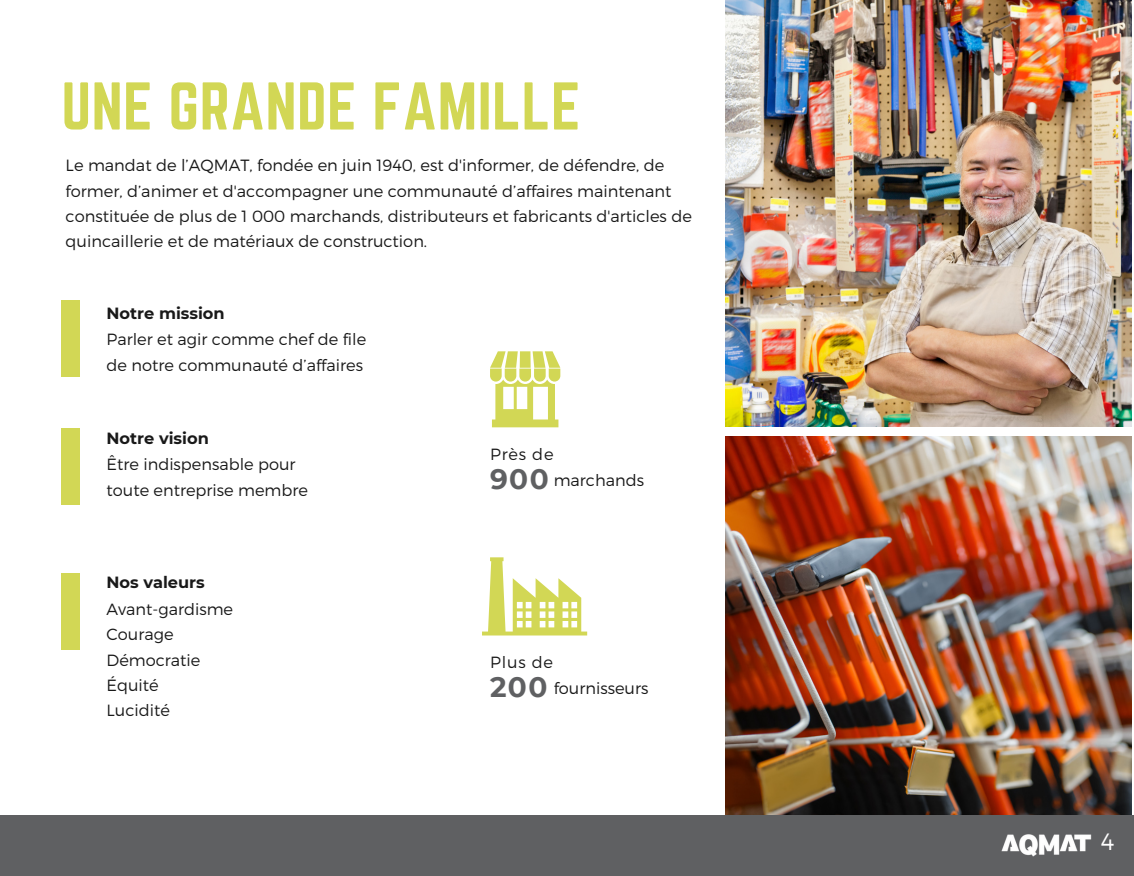
<style>
.page{position:relative;width:1134px;height:876px;background:#fff}
.page>*{position:absolute;margin:0;border:0;box-sizing:border-box;transform-origin:0 0}
.t1{font:58.98px "Norwester";letter-spacing:.01em;color:#d2d755}
.t2{font:700 28px "Montserrat";letter-spacing:.05em;color:#5f6062}
.t3{font:300 23.62px "Montserrat";color:#fff}
.t4{font:300 16.28px/25.4px "Montserrat";color:#191919}
.t5{font:700 16.28px "Montserrat";color:#191919}
</style>
<div class="page">
<div style="left:62px;top:300px;width:18px;height:77px;background:#d2d755"></div>
<div style="left:62px;top:428px;width:18px;height:77px;background:#d2d755"></div>
<div style="left:62px;top:572px;width:18px;height:77px;background:#d2d755"></div>
<svg style="left:482px;top:557px;width:105px;height:78px"></svg>
<svg style="left:490px;top:351px;width:70px;height:76px"></svg>
<img style="left:725px;top:0;width:407px;height:427px">
<img style="left:725px;top:436px;width:407px;height:379px">
<div style="left:0;top:815px;width:1134px;height:60px;background:#5f6062"></div>
<img style="left:1001px;top:834px;width:91px;height:23px">
<p class="t1" style="left:62px;top:70px;width:520px">UNE GRANDE FAMILLE</p>
<p class="t4" style="left:66px;top:152px;width:628px">Le mandat de l’AQMAT, fondée en juin 1940, est d'informer, de défendre, de former, d’animer et d'accompagner une communauté d’affaires maintenant constituée de plus de 1 000 marchands, distributeurs et fabricants d'articles de quincaillerie et de matériaux de construction.</p>
<h1 class="t5" style="left:107px;top:303px;width:120px">Notre mission</h1>
<p class="t4" style="left:107px;top:326px;width:261px">Parler et agir comme chef de file</p>
<p class="t4" style="left:107px;top:351px;width:258px">de notre communauté d’affaires</p>
<p class="t5" style="left:107px;top:428px;width:104px">Notre vision</p>
<p class="t4" style="left:107px;top:451px;width:191px">Être indispensable pour</p>
<h2 class="t4" style="left:107px;top:476px;width:203px">toute entreprise membre</h2>
<p class="t5" style="left:107px;top:572px;width:100px">Nos valeurs</p>
<p class="t4" style="left:107px;top:595px;width:128px">Avant-gardisme</p>
<p class="t4" style="left:107px;top:620px;width:68px">Courage</p>
<p class="t4" style="left:107px;top:646px;width:95px">Démocratie</p>
<p class="t4" style="left:107px;top:671px;width:54px">Équité</p>
<p class="t4" style="left:107px;top:697px;width:65px">Lucidité</p>
<p class="t4" style="left:490px;top:440px;width:65px">Près de</p>
<p class="t2" style="left:490px;top:461px;width:60px">900</p>
<p class="t4" style="left:554px;top:466px;width:92px">marchands</p>
<p class="t4" style="left:490px;top:649px;width:65px">Plus de</p>
<p class="t2" style="left:490px;top:670px;width:59px">200</p>
<p class="t4" style="left:554px;top:674px;width:96px">fournisseurs</p>
<p class="t3" style="left:1101px;top:825px;width:15px">4</p>
</div>
